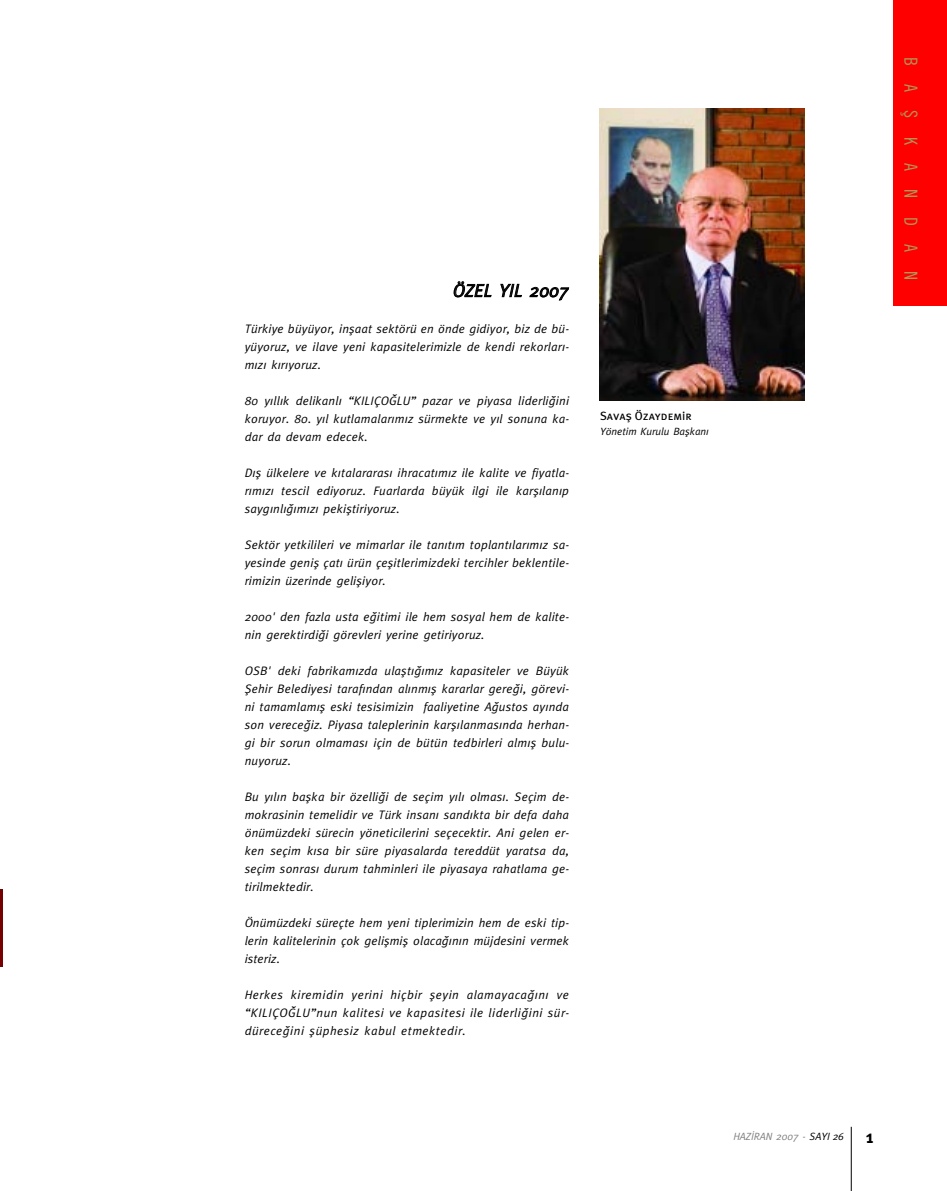
<style>
.page{position:relative;width:947px;height:1191px;background:#fff}
.page>*{position:absolute;margin:0;border:0;box-sizing:border-box;transform-origin:0 0}
.t1{font:18px "Meta Italik Mas";letter-spacing:.015em;color:#000}
.t2{font:18px "Trade Gothic Cond";letter-spacing:1.02em;color:#af9556}
.t3{font:18px "Meta Plus Bold Roman Ti";color:#000}
.t4{font:12.3px/18px "Meta Italik Mas";letter-spacing:.015em;color:#000;text-align:justify}
.t5{font:12px "Meta Plus Book Caps Ti";color:#000}
.t6{font:10.5px "Meta Italik Mas";color:#000}
.t7{font:10.5px "Meta Italik Mas";color:#808080}
.s1{color:#000}
</style>
<div class="page">
<hr style="left:850px;top:1126px;width:1px;height:65px;background:#000">
<img style="left:599px;top:108px;width:205px;height:292px">
<svg style="left:0;top:889px;width:3px;height:77px"></svg>
<div style="left:892px;top:0;width:54px;height:306px;background:#f00"></div>
<h1 class="t1" style="left:453px;top:280px;width:117px">ÖZEL YIL 2007</h1>
<p class="t4" style="left:244px;top:319px;width:326px">Türkiye büyüyor, inflaat sektörü en önde gidiyor, biz de bü&shy;yüyoruz, ve ilave yeni kapasitelerimizle de kendi rekorlar›- m›z› k›r›yoruz.</p>
<p class="t4" style="left:244px;top:391px;width:326px">80 y›ll›k delikanl› “KILIÇO⁄LU” pazar ve piyasa liderli¤ini koruyor. 80. y›l kutlamalar›m›z sürmekte ve y›l sonuna ka&shy;dar da devam edecek.</p>
<p class="t4" style="left:244px;top:463px;width:326px">D›fl ülkelere ve k›talararas› ihracat›m›z ile kalite ve fiyatla&shy;r›m›z› tescil ediyoruz. Fuarlarda büyük ilgi ile karfl›lan›p sayg›nl›¤›m›z› pekifltiriyoruz.</p>
<p class="t4" style="left:244px;top:535px;width:326px">Sektör yetkilileri ve mimarlar ile tan›t›m toplant›lar›m›z sa&shy;yesinde genifl çat› ürün çeflitlerimizdeki tercihler beklentile&shy;rimizin üzerinde gelifliyor.</p>
<p class="t4" style="left:244px;top:607px;width:326px">2000' den fazla usta e¤itimi ile hem sosyal hem de kalite&shy;nin gerektirdi¤i görevleri yerine getiriyoruz.</p>
<p class="t4" style="left:244px;top:661px;width:326px">OSB' deki fabrikam›zda ulaflt›¤›m›z kapasiteler ve Büyük fiehir Belediyesi taraf›ndan al›nm›fl kararlar gere¤i, görevi&shy;ni tamamlam›fl eski tesisimizin faaliyetine A¤ustos ay›nda son verece¤iz. Piyasa taleplerinin karfl›lanmas›nda herhan&shy;gi bir sorun olmamas› için de bütün tedbirleri alm›fl bulu&shy;nuyoruz.</p>
<p class="t4" style="left:244px;top:787px;width:326px">Bu y›l›n baflka bir özelli¤i de seçim y›l› olmas›. Seçim de&shy;mokrasinin temelidir ve Türk insan› sand›kta bir defa daha önümüzdeki sürecin yöneticilerini seçecektir. Ani gelen er&shy;ken seçim k›sa bir süre piyasalarda tereddüt yaratsa da, seçim sonras› durum tahminleri ile piyasaya rahatlama ge&shy;tirilmektedir.</p>
<p class="t4" style="left:244px;top:913px;width:326px">Önümüzdeki süreçte hem yeni tiplerimizin hem de eski tip&shy;lerin kalitelerinin çok geliflmifl olaca¤›n›n müjdesini vermek isteriz.</p>
<p class="t4" style="left:244px;top:985px;width:326px">Herkes kiremidin yerini hiçbir fleyin alamayaca¤›n› ve “KILIÇO⁄LU”nun kalitesi ve kapasitesi ile liderli¤ini sür&shy;dürece¤ini flüphesiz kabul etmektedir.</p>
<p class="t5" style="left:600px;top:409px;width:93px">Savafl Özaydemir</p>
<p class="t6" style="left:600px;top:425px;width:110px">Yönetim Kurulu Baflkan›</p>
<h1 class="t2" style="left:921px;top:57px;width:224px;rotate:90deg">BAfiKANDAN</h1>
<p class="t7" style="left:733px;top:1129px;width:112px">HAZ‹RAN 2007 - <span class="s1">SAYI 26</span></p>
<h1 class="t3" style="left:865px;top:1126px;width:9px">1</h1>
</div>
